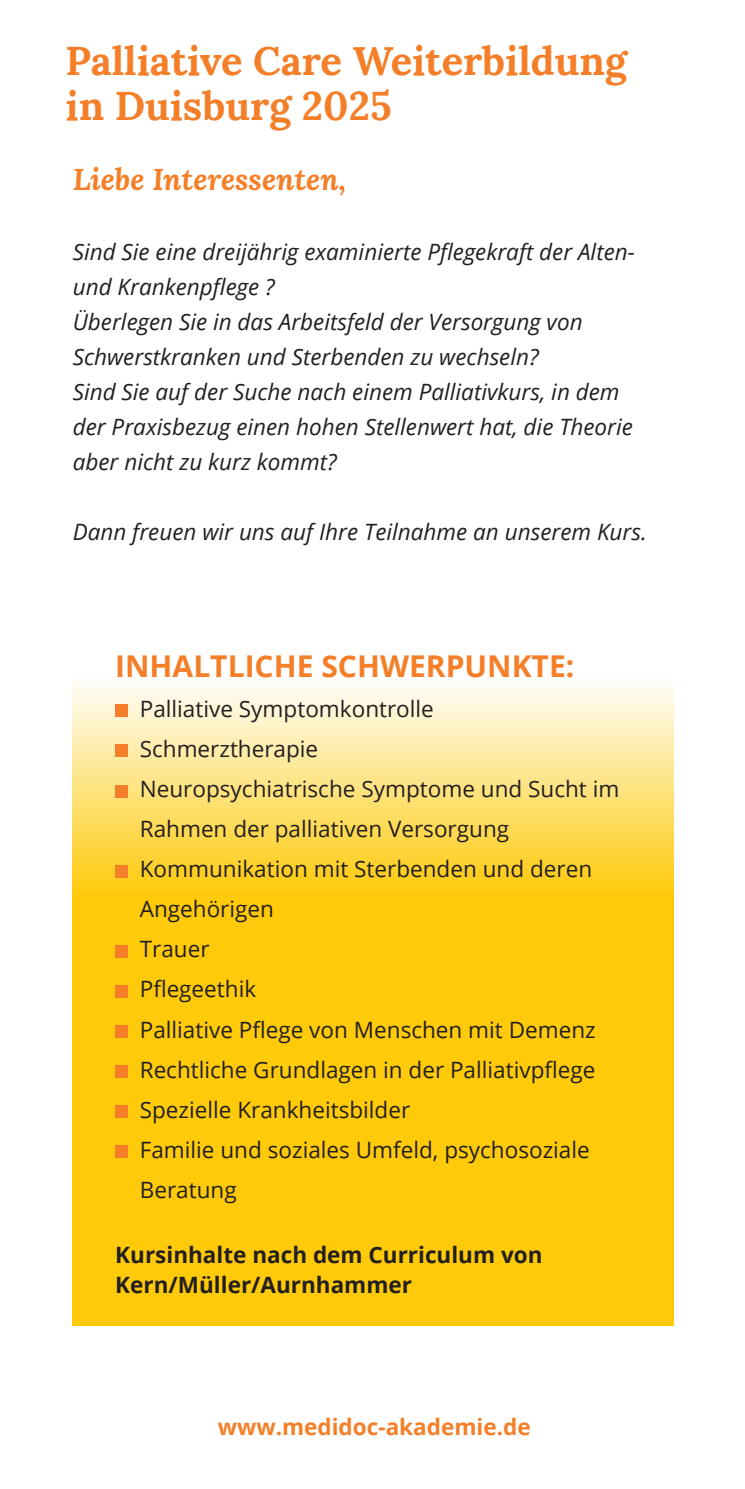
<style>
.page{position:relative;width:745px;height:1489px;background:#fff}
.page>*{position:absolute;margin:0;border:0;box-sizing:border-box;transform-origin:0 0}
.t1{font:700 40px/45px "Lora";color:#f47f28}
.t2{font:700 30px "Open Sans";color:#f47f28}
.t3{font:italic 700 30px "Lora";color:#f47f28}
.t4{font:22.5px/40px "Open Sans";color:#231f20}
.t5{font:italic 22.5px/35px "Open Sans";color:#231f20}
.t6{font:700 22.5px/30px "Open Sans";color:#231f20}
.t7{font:700 22.5px "Open Sans";color:#f47f28}
</style>
<div class="page">
<svg style="left:73px;top:685px;width:600px;height:640px;fill:#feca0a"></svg>
<div style="left:115px;top:704px;width:13px;height:13px;background:#f47f28"></div>
<div style="left:115px;top:744px;width:13px;height:13px;background:#f47f28"></div>
<div style="left:115px;top:784px;width:13px;height:13px;background:#f47f28"></div>
<div style="left:115px;top:864px;width:13px;height:13px;background:#f47f28"></div>
<div style="left:115px;top:944px;width:13px;height:13px;background:#f47f28"></div>
<div style="left:115px;top:984px;width:13px;height:13px;background:#f47f28"></div>
<div style="left:115px;top:1024px;width:13px;height:13px;background:#f47f28"></div>
<div style="left:115px;top:1064px;width:13px;height:13px;background:#f47f28"></div>
<div style="left:115px;top:1104px;width:13px;height:13px;background:#f47f28"></div>
<div style="left:115px;top:1144px;width:13px;height:13px;background:#f47f28"></div>
<h1 class="t1" style="left:66px;top:34px;width:562px">Palliative Care Weiterbildung in Duisburg 2025</h1>
<h2 class="t3" style="left:73px;top:157px;width:275px">Liebe Interessenten,</h2>
<p class="t5" style="left:73px;top:233px;width:563px">Sind Sie eine dreijährig examinierte Pflegekraft der Alten&shy;und Krankenpflege ?<br>Überlegen Sie in das Arbeitsfeld der Versorgung von Schwerstkranken und Sterbenden zu wechseln?<br>Sind Sie auf der Suche nach einem Palliativkurs, in dem der Praxisbezug einen hohen Stellenwert hat, die Theorie aber nicht zu kurz kommt?</p>
<p class="t5" style="left:73px;top:513px;width:575px">Dann freuen wir uns auf Ihre Teilnahme an unserem Kurs.</p>
<h2 class="t2" style="left:115px;top:645px;width:460px">INHALTLICHE SCHWERPUNKTE:</h2>
<p class="t4" style="left:140px;top:688px;width:481px">Palliative Symptomkontrolle<br>Schmerztherapie<br>Neuropsychiatrische Symptome und Sucht im<br>Rahmen der palliativen Versorgung<br>Kommunikation mit Sterbenden und deren<br>Angehörigen<br>Trauer<br>Pflegeethik<br>Palliative Pflege von Menschen mit Demenz<br>Rechtliche Grundlagen in der Palliativpflege<br>Spezielle Krankheitsbilder<br>Familie und soziales Umfeld, psychosoziale<br>Beratung</p>
<p class="t6" style="left:115px;top:1238px;width:428px">Kursinhalte nach dem Curriculum von<br>Kern/Müller/Aurnhammer</p>
<p class="t7" style="left:218px;top:1410px;width:314px">www.medidoc-akademie.de</p>
</div>
